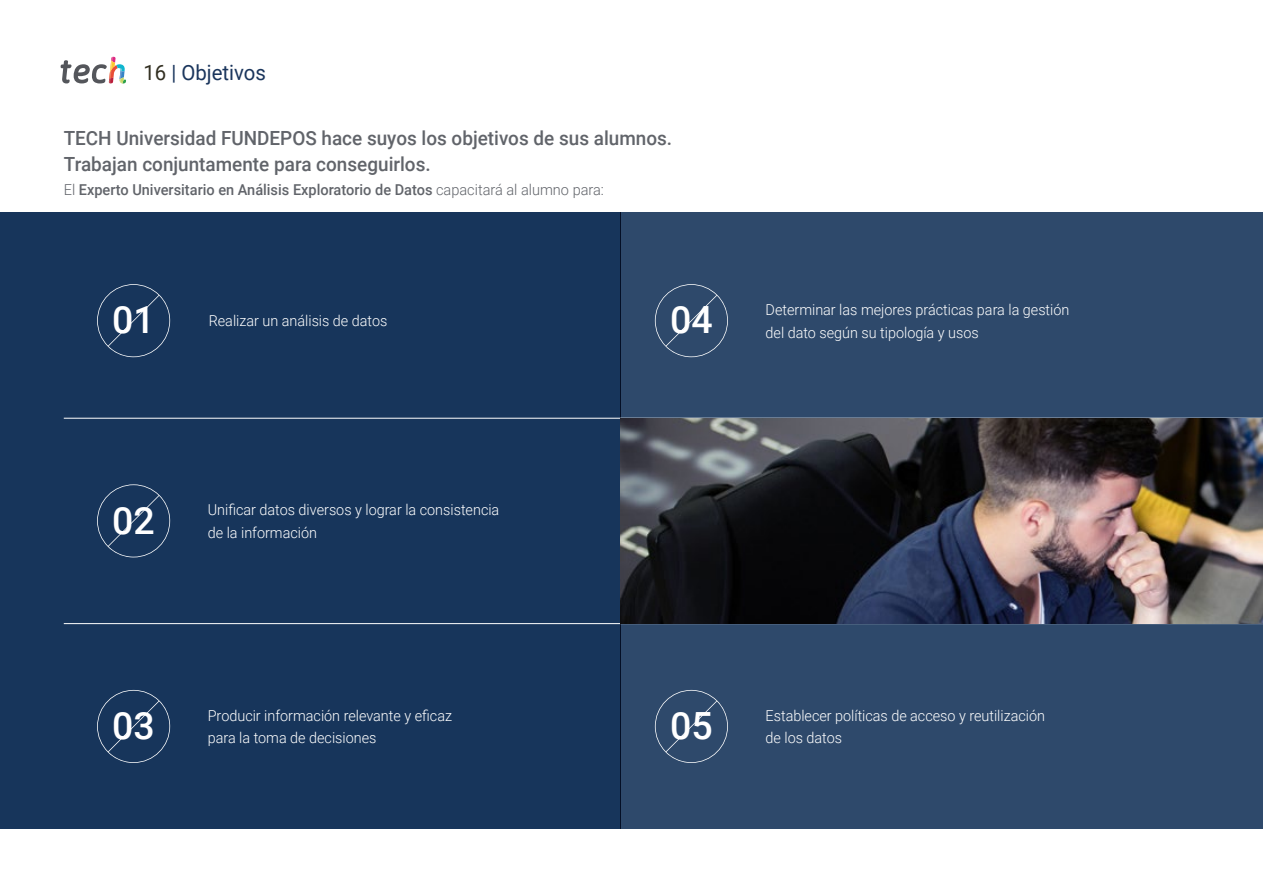
<style>
.page{position:relative;width:1263px;height:893px;background:#fff}
.page>*{position:absolute;margin:0;border:0;box-sizing:border-box;transform-origin:0 0}
.t1{font:500 37.5px "Roboto";color:#fff}
.t2{font:21px "Roboto";color:#1a355c}
.t3{font:500 19.5px/25.5px "Roboto";color:#61646a}
.t4{font:300 15px "Roboto";color:#fff;scale:.96 1}
.t5{font:500 15px "Roboto";color:#61646a}
.s1{color:#312e20}
.s2{font-weight:300}
</style>
<div class="page">
<div style="left:0;top:213px;width:621px;height:616px;background:#17355b"></div>
<div style="left:621px;top:213px;width:642px;height:616px;background:#2e496b"></div>
<svg style="left:97px;top:284px;width:73px;height:73px"></svg>
<hr style="left:64px;top:418px;width:1199px;height:1px;background:#fff">
<hr style="left:64px;top:623px;width:1199px;height:1px;background:#fff">
<svg style="left:61px;top:57px;width:65px;height:27px"></svg>
<img style="left:621px;top:418px;width:642px;height:205px">
<svg style="left:655px;top:284px;width:73px;height:73px"></svg>
<svg style="left:655px;top:690px;width:73px;height:73px"></svg>
<svg style="left:97px;top:484px;width:73px;height:73px"></svg>
<svg style="left:97px;top:690px;width:73px;height:73px"></svg>
<h2 class="t2" style="left:144px;top:57px;width:124px"><span class="s1">16</span> | Objetivos</h2>
<h3 class="t3" style="left:64px;top:125px;width:610px">TECH Universidad FUNDEPOS hace suyos los objetivos de sus alumnos.<br>Trabajan conjuntamente para conseguirlos.</h3>
<p class="t5" style="left:64px;top:179px;width:542px"><span class="s2">El</span> Experto Universitario en Análisis Exploratorio de Datos <span class="s2">capacitará al alumno para:</span></p>
<h1 class="t1" style="left:112px;top:294px;width:44px">01</h1>
<p class="t4" style="left:209px;top:310px;width:188px">Realizar un análisis de datos</p>
<h1 class="t1" style="left:670px;top:294px;width:44px">04</h1>
<p class="t4" style="left:765px;top:299px;width:318px">Determinar las mejores prácticas para la gestión</p>
<p class="t4" style="left:765px;top:322px;width:224px">del dato según su tipología y usos</p>
<h1 class="t1" style="left:112px;top:494px;width:44px">02</h1>
<p class="t4" style="left:208px;top:499px;width:305px">Unificar datos diversos y lograr la consistencia</p>
<p class="t4" style="left:208px;top:522px;width:115px">de la información</p>
<h1 class="t1" style="left:112px;top:699px;width:44px">03</h1>
<p class="t4" style="left:208px;top:705px;width:256px">Producir información relevante y eficaz</p>
<p class="t4" style="left:208px;top:727px;width:177px">para la toma de decisiones</p>
<h1 class="t1" style="left:670px;top:699px;width:44px">05</h1>
<p class="t4" style="left:765px;top:705px;width:293px">Establecer políticas de acceso y reutilización</p>
<p class="t4" style="left:765px;top:727px;width:81px">de los datos</p>
</div>
